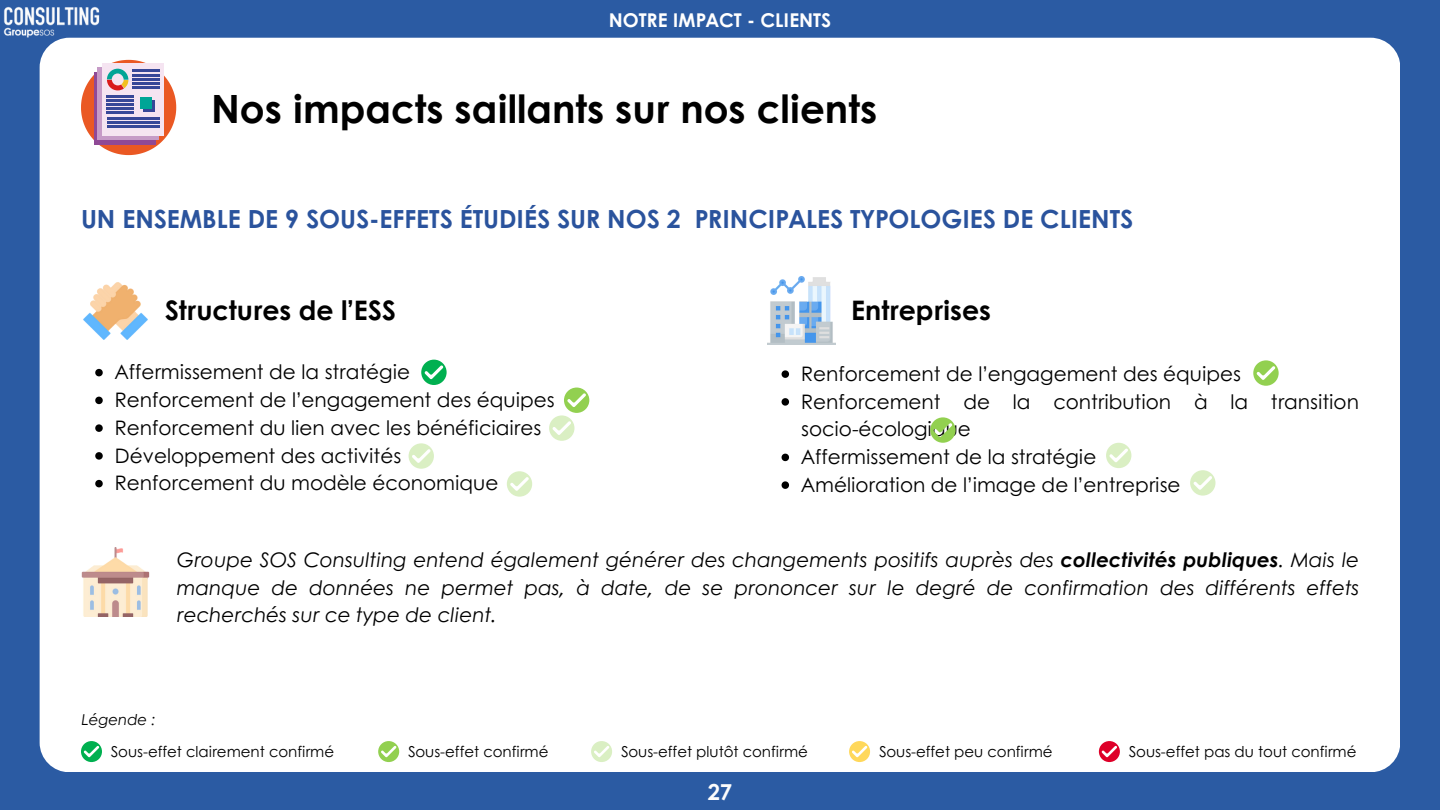
<style>
.page{position:relative;width:1440px;height:810px;background:#2b5ba3}
.page>*{position:absolute;margin:0;border:0;box-sizing:border-box;transform-origin:0 0}
.t1{font:700 39px "Century Gothic";color:#000}
.t2{font:700 26.9px "Century Gothic";color:#000}
.t3{font:700 25px "Century Gothic";color:#2a539d}
.t4{font:700 22px "Century Gothic";color:#fcfcfc}
.t5{font:20px/27.8px "Century Gothic";color:#000}
.t6{font:italic 20px/27.8px "Century Gothic";color:#000;text-align:justify}
.t7{font:700 19px "Century Gothic";color:#fff}
.t8{font:15px "Century Gothic";color:#000}
.t9{font:italic 15px "Century Gothic";color:#000}
.s1{font-weight:700}
</style>
<div class="page">
<div style="left:40px;top:38px;width:1360px;height:734px;background:#fff;border-radius:30px"></div>
<img style="left:3px;top:6px;width:98px;height:32px">
<svg style="left:81px;top:60px;width:95px;height:95px"></svg>
<hr style="left:133px;top:70px;width:27px;height:2px;background:#374798">
<hr style="left:133px;top:74px;width:27px;height:2px;background:#374798">
<hr style="left:133px;top:78px;width:27px;height:2px;background:#374798">
<hr style="left:133px;top:82px;width:27px;height:2px;background:#374798">
<hr style="left:133px;top:86px;width:27px;height:3px;background:#374798">
<hr style="left:107px;top:95px;width:27px;height:2px;background:#374798">
<hr style="left:107px;top:99px;width:27px;height:2px;background:#374798">
<hr style="left:107px;top:103px;width:27px;height:3px;background:#374798">
<hr style="left:107px;top:108px;width:27px;height:2px;background:#374798">
<hr style="left:107px;top:112px;width:27px;height:2px;background:#374798">
<hr style="left:107px;top:117px;width:53px;height:2px;background:#374798">
<hr style="left:107px;top:121px;width:53px;height:2px;background:#374798">
<hr style="left:107px;top:125px;width:53px;height:2px;background:#374798">
<svg style="left:144px;top:100px;width:11px;height:12px"></svg>
<div style="left:140px;top:97px;width:11px;height:12px;background:#00a596"></div>
<svg style="left:782px;top:370px;width:7px;height:8px"></svg>
<svg style="left:782px;top:398px;width:7px;height:8px"></svg>
<svg style="left:782px;top:454px;width:7px;height:7px"></svg>
<svg style="left:782px;top:481px;width:7px;height:8px"></svg>
<svg style="left:1253px;top:360px;width:26px;height:26px"></svg>
<svg style="left:930px;top:417px;width:26px;height:26px"></svg>
<svg style="left:1106px;top:443px;width:25px;height:25px"></svg>
<svg style="left:1190px;top:470px;width:26px;height:26px"></svg>
<img style="left:767px;top:276px;width:69px;height:68px">
<svg style="left:95px;top:369px;width:8px;height:7px"></svg>
<svg style="left:95px;top:397px;width:8px;height:7px"></svg>
<svg style="left:95px;top:424px;width:8px;height:8px"></svg>
<svg style="left:95px;top:452px;width:8px;height:8px"></svg>
<svg style="left:95px;top:480px;width:8px;height:7px"></svg>
<svg style="left:421px;top:360px;width:26px;height:25px"></svg>
<svg style="left:549px;top:388px;width:40px;height:53px"></svg>
<svg style="left:409px;top:443px;width:25px;height:26px"></svg>
<svg style="left:507px;top:471px;width:25px;height:26px"></svg>
<img style="left:83px;top:282px;width:65px;height:58px">
<img style="left:81px;top:548px;width:68px;height:68px">
<svg style="left:81px;top:741px;width:21px;height:21px"></svg>
<svg style="left:378px;top:741px;width:21px;height:21px"></svg>
<svg style="left:591px;top:741px;width:21px;height:21px"></svg>
<svg style="left:849px;top:741px;width:21px;height:21px"></svg>
<svg style="left:1099px;top:741px;width:21px;height:21px"></svg>
<h4 class="t7" style="left:609px;top:6px;width:224px">NOTRE IMPACT - CLIENTS</h4>
<p class="t1" style="left:211px;top:80px;width:668px">Nos impacts saillants sur nos clients</p>
<p class="t3" style="left:81px;top:200px;width:1054px">UN ENSEMBLE DE 9 SOUS-EFFETS ÉTUDIÉS SUR NOS 2 PRINCIPALES TYPOLOGIES DE CLIENTS</p>
<p class="t2" style="left:165px;top:290px;width:232px">Structures de l’ESS</p>
<p class="t5" style="left:115px;top:357px;width:297px">Affermissement de la stratégie</p>
<p class="t5" style="left:115px;top:385px;width:441px">Renforcement de l’engagement des équipes</p>
<p class="t5" style="left:115px;top:413px;width:428px">Renforcement du lien avec les bénéficiaires</p>
<p class="t5" style="left:115px;top:441px;width:288px">Développement des activités</p>
<p class="t5" style="left:115px;top:468px;width:385px">Renforcement du modèle économique</p>
<p class="t2" style="left:851px;top:290px;width:141px">Entreprises</p>
<h1 class="t5" style="left:801px;top:359px;width:441px">Renforcement de l’engagement des équipes</h1>
<h2 class="t5" style="left:801px;top:387px;width:559px">Renforcement de la contribution à la transition socio-écologique</h2>
<p class="t5" style="left:801px;top:442px;width:297px">Affermissement de la stratégie</p>
<p class="t5" style="left:801px;top:470px;width:381px">Amélioration de l’image de l’entreprise</p>
<p class="t6" style="left:177px;top:545px;width:1184px">Groupe SOS Consulting entend également générer des changements positifs auprès des <span class="s1">collectivités publiques</span>. Mais le manque de données ne permet pas, à date, de se prononcer sur le degré de confirmation des différents effets recherchés sur ce type de client.</p>
<p class="t9" style="left:81px;top:708px;width:76px">Légende :</p>
<p class="t8" style="left:111px;top:740px;width:225px">Sous-effet clairement confirmé</p>
<p class="t8" style="left:408px;top:740px;width:142px">Sous-effet confirmé</p>
<p class="t8" style="left:621px;top:740px;width:188px">Sous-effet plutôt confirmé</p>
<p class="t8" style="left:879px;top:740px;width:175px">Sous-effet peu confirmé</p>
<p class="t8" style="left:1129px;top:740px;width:229px">Sous-effet pas du tout confirmé</p>
<p class="t4" style="left:708px;top:776px;width:26px">27</p>
</div>
